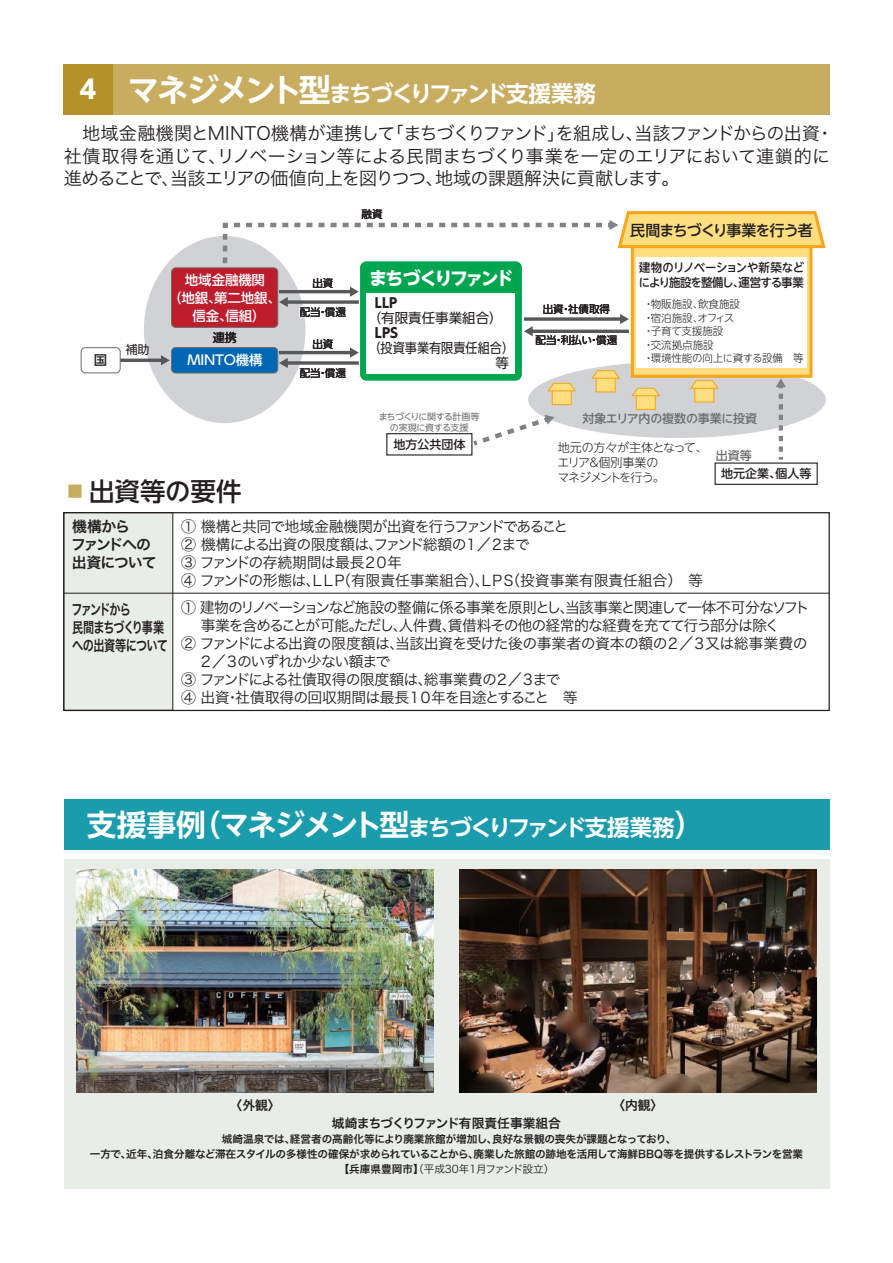
<style>
.page{position:relative;width:893px;height:1263px;background:#fff}
.page>*{position:absolute;margin:0;border:0;box-sizing:border-box;transform-origin:0 0}
.t1{font:700 29.7px "UD Shin Go NT Pro De";letter-spacing:-.07em;color:#fff}
.t2{font:500 25.5px "UD Shin Go NT Pro";color:#231f20}
.t3{font:700 22.5px "UD Shin Go NT Pro De";letter-spacing:-.1em;color:#fff}
.t4{font:18px/22.5px "Hira Kaku Pro W3";letter-spacing:-.03em;color:#231f20}
.t5{font:700 18px "UD Shin Go NT Pro";letter-spacing:-.14em;color:#fff}
.t6{font:500 15px "UD Shin Go NT Pro";letter-spacing:-.06em;color:#231f20}
.t7{font:14.85px/18px "Hira Kaku Pro W3";letter-spacing:-.06em;color:#231f20}
.t8{font:14.85px "Hira Kaku Pro W3";letter-spacing:-.085em;color:#231f20}
.t9{font:14.85px "Hira Kaku Pro W3";letter-spacing:-.04em;color:#231f20}
.t10{font:14.85px/18px "Hira Kaku Pro W6";letter-spacing:-.085em;color:#231f20;scale:.75 1}
.t11{font:14.85px/18px "Hira Kaku Pro W6";letter-spacing:-.085em;color:#231f20}
.t12{font:500 13.5px "UD Shin Go NT Pro";letter-spacing:-.005em;color:#fff}
.t13{font:13.5px/14.9px "UD Shin Go NT Pro";color:#231f20;scale:.9 1}
.t14{font:13.5px "UD Shin Go NT Pro";color:#231f20}
.t15{font:700 13.5px "UD Shin Go NT Pro";color:#231f20}
.t16{font:500 13.5px "UD Shin Go NT Pro";color:#231f20}
.t17{font:12.75px "Hira Kaku Pro W6";letter-spacing:-.05em;color:#231f20}
.t18{font:12.75px "Hira Kaku Pro W6";letter-spacing:-.02em;color:#231f20}
.t19{font:300 12px/15px "UD Shin Go NT Pro";letter-spacing:-.065em;color:#231f20}
.t20{font:500 12px/15px "UD Shin Go NT Pro";letter-spacing:-.055em;color:#231f20;scale:.95 1}
.t21{font:500 12px "UD Shin Go NT Pro";letter-spacing:-.01em;color:#6c6d70}
.t22{font:500 12px "UD Shin Go NT Pro";letter-spacing:-.025em;color:#231f20}
.t23{font:12px "UD Shin Go NT Pro";color:#231f20}
.t24{font:10.65px/14.9px "Hira Kaku Pro W6";letter-spacing:-.02em;color:#231f20;text-align:center}
.t25{font:10.65px "Hira Kaku Pro W3";letter-spacing:-.02em;color:#231f20}
.t26{font:300 10.5px/13.5px "UD Shin Go NT Pro";color:#231f20}
.t27{font:10.5px "UD Shin Go NT Pro";color:#231f20}
.t28{font:9px/10.5px "UD Shin Go NT Pro";letter-spacing:-.035em;color:#6c6d70;text-align:center}
.s1{font-family:"UD Shin Go NT Pro";font-size:25.5px}
.s2{font-size:31.95px}
.s3{font-size:22.5px}
.s4{font-family:"Hira Kaku Pro W6"}
</style>
<div class="page">
<div style="left:64px;top:512px;width:109px;height:198px;background:#e8ede8"></div>
<div style="left:63px;top:512px;width:767px;height:199px;border:1px solid #231f20"></div>
<hr style="left:64px;top:593px;width:765px;height:1px;background:#231f20">
<div style="left:64px;top:64px;width:765px;height:50px;background:#c8ad61"></div>
<div style="left:64px;top:64px;width:49px;height:50px;background:#b49229"></div>
<div style="left:528px;top:361px;width:298px;height:77px;background:#d1d2d4;border-radius:50%"></div>
<div style="left:144px;top:236px;width:161px;height:187px;background:#d1d2d4;border-radius:50%"></div>
<div style="left:552px;top:389px;width:19px;height:16px;background:#ffde7f"></div>
<div style="left:552px;top:389px;width:20px;height:16px;border:1px solid #f9a51b"></div>
<svg style="left:547px;top:382px;width:30px;height:10px"></svg>
<div style="left:596px;top:377px;width:19px;height:15px;background:#ffde7f"></div>
<div style="left:596px;top:376px;width:20px;height:16px;border:1px solid #f9a51b"></div>
<svg style="left:591px;top:370px;width:29px;height:10px"></svg>
<div style="left:636px;top:394px;width:19px;height:15px;background:#ffde7f"></div>
<div style="left:636px;top:394px;width:20px;height:16px;border:1px solid #f9a51b"></div>
<svg style="left:631px;top:387px;width:30px;height:10px"></svg>
<div style="left:695px;top:387px;width:19px;height:15px;background:#ffde7f"></div>
<div style="left:694px;top:386px;width:20px;height:16px;border:1px solid #f9a51b"></div>
<svg style="left:690px;top:380px;width:29px;height:10px"></svg>
<div style="left:171px;top:347px;width:107px;height:26px;background:#0166b3;border-radius:4px"></div>
<div style="left:171px;top:347px;width:107px;height:26px;border:1px solid #6c6d70;border-radius:4px"></div>
<hr style="left:116px;top:359px;width:46px;height:3px;background:#57585a">
<svg style="left:161px;top:355px;width:9px;height:10px"></svg>
<div style="left:81px;top:348px;width:39px;height:25px;background:#fff;border-radius:4px"></div>
<div style="left:81px;top:347px;width:40px;height:26px;border:1px solid #6c6d70;border-radius:4px"></div>
<svg style="left:223px;top:234px;width:4px;height:30px"></svg>
<div style="left:171px;top:268px;width:107px;height:59px;background:#be1d2c;border-radius:4px"></div>
<div style="left:171px;top:267px;width:107px;height:61px;border:1px solid #6c6d70;border-radius:4px"></div>
<div style="left:362px;top:264px;width:158px;height:114px;background:#00a54f;border-radius:4px"></div>
<div style="left:360px;top:261px;width:162px;height:120px;border:4px solid #00a54f;border-radius:4px"></div>
<div style="left:367px;top:293px;width:148px;height:81px;background:#fff"></div>
<div style="left:632px;top:232px;width:179px;height:144px;background:#ffde7f"></div>
<div style="left:631px;top:230px;width:181px;height:148px;border:3px solid #f9a51b"></div>
<div style="left:637px;top:257px;width:170px;height:111px;background:#fff"></div>
<svg style="left:779px;top:394px;width:4px;height:66px"></svg>
<svg style="left:776px;top:378px;width:10px;height:10px"></svg>
<svg style="left:473px;top:415px;width:81px;height:31px"></svg>
<hr style="left:279px;top:290px;width:72px;height:3px;background:#57585a">
<svg style="left:350px;top:287px;width:9px;height:10px"></svg>
<svg style="left:288px;top:300px;width:71px;height:4px"></svg>
<svg style="left:279px;top:297px;width:9px;height:10px"></svg>
<svg style="left:608px;top:211px;width:218px;height:39px"></svg>
<svg style="left:524px;top:314px;width:105px;height:23px"></svg>
<svg style="left:223px;top:222px;width:379px;height:6px"></svg>
<svg style="left:299px;top:305px;width:6px;height:14px"></svg>
<hr style="left:279px;top:351px;width:72px;height:3px;background:#57585a">
<svg style="left:350px;top:347px;width:9px;height:11px"></svg>
<svg style="left:288px;top:361px;width:71px;height:4px"></svg>
<svg style="left:279px;top:358px;width:9px;height:10px"></svg>
<div style="left:386px;top:433px;width:86px;height:22px;border:1px solid #231f20"></div>
<div style="left:715px;top:462px;width:103px;height:23px;border:1px solid #231f20"></div>
<div style="left:64px;top:799px;width:765px;height:50px;background:#1a9cac"></div>
<div style="left:64px;top:859px;width:765px;height:329px;background:#e8ede8"></div>
<img style="left:459px;top:870px;width:357px;height:223px">
<img style="left:77px;top:870px;width:357px;height:223px">
<h3 class="t3" style="left:80px;top:75px;width:518px"><span class="s1">4</span> <span class="s2">マネジメント型</span>まちづくりファンド支援業務</h3>
<p class="t4" style="left:64px;top:121px;width:771px">　地域金融機関とMINTO機構が連携して「まちづくりファンド」を組成し、当該ファンドからの出資・社債取得を通じて、リノベーション等による民間まちづくり事業を一定のエリアにおいて連鎖的に進めることで、当該エリアの価値向上を図りつつ、地域の課題解決に貢献します。</p>
<p class="t12" style="left:185px;top:269px;width:82px">地域金融機関</p>
<p class="t12" style="left:168px;top:287px;width:114px">（地銀、第二地銀、</p>
<p class="t12" style="left:193px;top:305px;width:74px">信金、信組）</p>
<p class="t23" style="left:213px;top:327px;width:25px">連携</p>
<p class="t23" style="left:126px;top:340px;width:25px">補助</p>
<p class="t16" style="left:94px;top:349px;width:15px">国</p>
<p class="t12" style="left:187px;top:349px;width:77px">MINTO機構</p>
<p class="t27" style="left:362px;top:205px;width:22px">融資</p>
<p class="t27" style="left:312px;top:274px;width:22px">出資</p>
<p class="t27" style="left:300px;top:303px;width:48px">配当・償還</p>
<p class="t27" style="left:312px;top:335px;width:22px">出資</p>
<p class="t27" style="left:300px;top:364px;width:48px">配当・償還</p>
<p class="t5" style="left:369px;top:264px;width:146px">まちづくりファンド</p>
<p class="t15" style="left:375px;top:292px;width:24px">LLP</p>
<p class="t14" style="left:368px;top:307px;width:143px">（有限責任事業組合）　</p>
<p class="t15" style="left:375px;top:322px;width:25px">LPS</p>
<p class="t13" style="left:495px;top:340px;width:22px;text-indent:-127px">（投資事業有限責任組合）等</p>
<p class="t27" style="left:543px;top:300px;width:69px">出資・社債取得</p>
<p class="t27" style="left:536px;top:332px;width:83px">配当・利払い・償還</p>
<p class="t6" style="left:630px;top:218px;width:184px">民間まちづくり事業を行う者</p>
<p class="t20" style="left:639px;top:260px;width:176px">建物のリノベーションや新築などにより施設を整備し、運営する事業</p>
<p class="t26" style="left:643px;top:297px;width:162px">・物販施設、飲食施設<br>・宿泊施設、オフィス<br>・子育て支援施設<br>・交流拠点施設<br>・環境性能の向上に資する設備　等</p>
<p class="t28" style="left:379px;top:411px;width:102px">まちづくりに関する計画等の実現に資する支援</p>
<p class="t22" style="left:393px;top:435px;width:73px">地方公共団体</p>
<p class="t21" style="left:582px;top:409px;width:176px">対象エリア内の複数の事業に投資</p>
<p class="t19" style="left:557px;top:439px;width:151px">地元の方々が主体となって、エリア＆個別事業の<br>マネジメントを行う。</p>
<p class="t21" style="left:716px;top:445px;width:37px">出資等</p>
<p class="t22" style="left:721px;top:464px;width:92px">地元企業、個人等</p>
<h2 class="t2" style="left:68px;top:470px;width:175px"><sup>■</sup> 出資等の要件</h2>
<p class="t11" style="left:71px;top:517px;width:87px">機構から<br>ファンドへの出資について</p>
<p class="t10" style="left:71px;top:599px;width:130px">ファンドから<br>民間まちづくり事業への出資等について</p>
<p class="t7" style="left:181px;top:517px;width:523px">① 機構と共同で地域金融機関が出資を行うファンドであること　<br>② 機構による出資の限度額は、ファンド総額の１／２まで<br>③ ファンドの存続期間は最長２０年<br>④ ファンドの形態は、ＬＬＰ（有限責任事業組合）、ＬＰＳ（投資事業有限責任組合）　等</p>
<p class="t8" style="left:181px;top:594px;width:630px">① 建物のリノベーションなど施設の整備に係る事業を原則とし、当該事業と関連して一体不可分なソフト</p>
<p class="t7" style="left:201px;top:615px;width:580px">事業を含めることが可能。ただし、人件費、賃借料その他の経常的な経費を充てて行う部分は除く</p>
<p class="t9" style="left:181px;top:630px;width:628px">② ファンドによる出資の限度額は、当該出資を受けた後の事業者の資本の額の２／３又は総事業費の</p>
<p class="t7" style="left:199px;top:651px;width:193px">２／３のいずれか少ない額まで</p>
<p class="t7" style="left:181px;top:669px;width:381px">③ ファンドによる社債取得の限度額は、総事業費の２／３まで</p>
<p class="t7" style="left:181px;top:687px;width:398px">④ 出資・社債取得の回収期間は最長１０年を目途とすること　等</p>
<h1 class="t1" style="left:87px;top:800px;width:619px">支援事例（マネジメント型<span class="s3">まちづくりファンド支援業務</span>）</h1>
<p class="t18" style="left:230px;top:1093px;width:53px">〈外観〉</p>
<p class="t18" style="left:612px;top:1093px;width:52px">〈内観〉</p>
<p class="t17" style="left:332px;top:1111px;width:231px">城崎まちづくりファンド有限責任事業組合</p>
<p class="t24" style="left:90px;top:1131px;width:715px">城崎温泉では、経営者の高齢化等により廃業旅館が増加し、良好な景観の喪失が課題となっており、<br>一方で、近年、泊食分離など滞在スタイルの多様性の確保が求められていることから、廃業した旅館の跡地を活用して海鮮BBQ等を提供するレストランを営業</p>
<p class="t25" style="left:339px;top:1159px;width:217px"><span class="s4">【兵庫県豊岡市】</span>（平成30年1月ファンド設立）</p>
</div>
